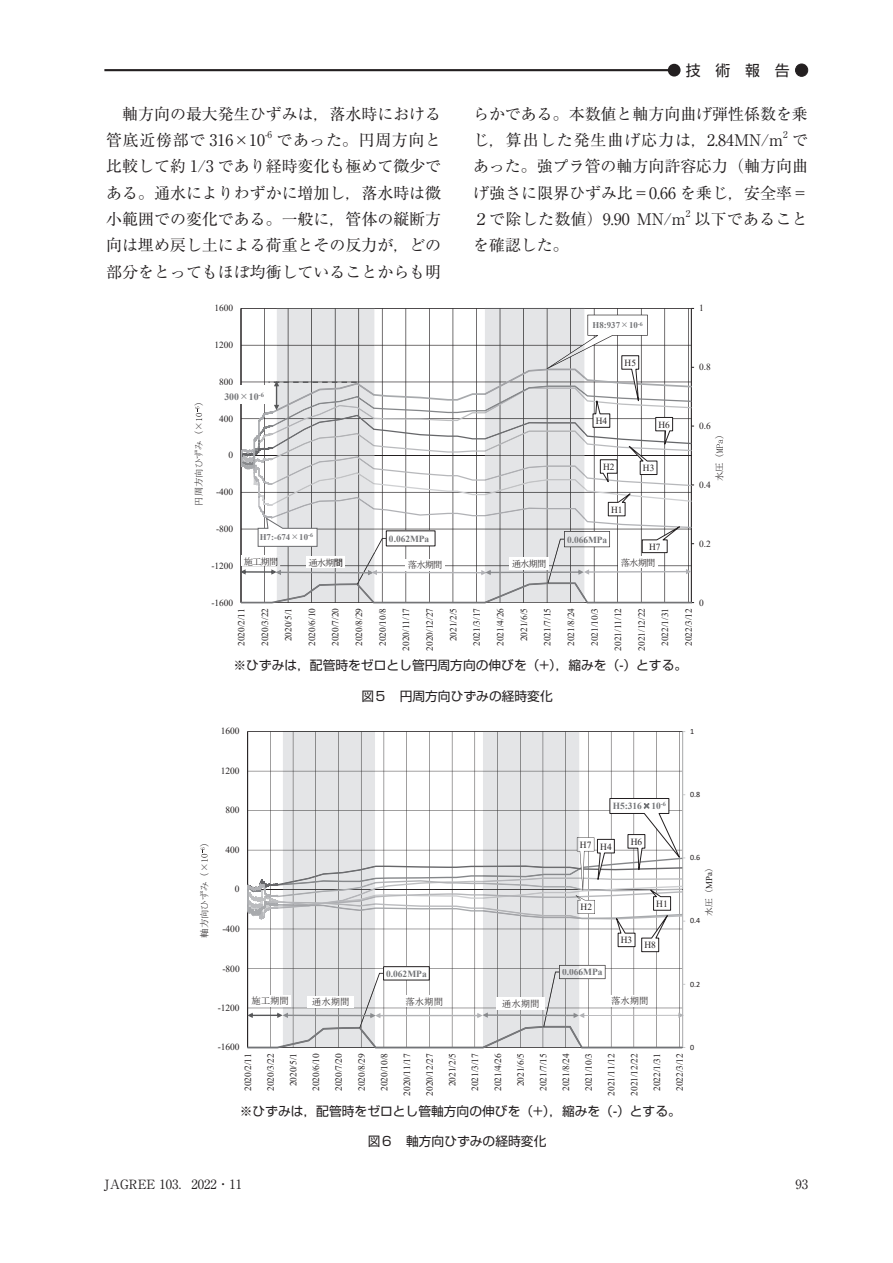
<style>
.page{position:relative;width:893px;height:1263px;background:#fff}
.page>*{position:absolute;margin:0;border:0;box-sizing:border-box;transform-origin:0 0}
.t1{font:15.9px/26.2px "Ryumin Pr 6 N";color:#231f20}
.t2{font:15.9px "Ryumin Pr 6 N";letter-spacing:.02em;color:#231f20}
.t3{font:14.85px "Shin Go Pr 6 N";color:#231f20}
.t4{font:12.75px "Shin Go Pr 6 N";color:#231f20}
.t5{font:12.75px "Ryumin Pr 6 N";color:#231f20}
.t6{font:700 9.75px "Times New Roman";color:#737477}
.t7{font:9.45px "Times New Roman";color:#231f20}
.t8{font:9.45px "MS Mincho";color:#231f20}
.t9{font:700 9.45px "Times New Roman";color:#727477}
.t10{font:700 9.45px "Times New Roman";color:#77787b}
.t11{font:9.3px "Times New Roman";color:#231f20}
.t12{font:9.3px "MS Mincho";letter-spacing:-.09em;color:#231f20}
.t13{font:9.3px "MS Mincho";letter-spacing:-.005em;color:#231f20}
.t14{font:700 9.3px "Times New Roman";color:#737477}
.t15{font:700 9.3px "Times New Roman";color:#78797c}
.t16{font:9.3px "Ryumin Pr 6 N";color:#231f20}
.t17{font:700 8.85px "Times New Roman";letter-spacing:.005em;color:#737477}
.t18{font:8.85px "MS Mincho";color:#231f20}
.t19{font:8.1px "Calibri";color:#231f20}
.s1{font-family:"Yu Gothic"}
.s2{color:#737477}
.s3{font-family:"MS Gothic"}
.s4{font-family:"MS Gothic";font-weight:400}
.s5{font-family:"Times New Roman"}
</style>
<div class="page">
<hr style="left:104px;top:69px;width:570px;height:2px;background:#231f20">
<div style="left:668px;top:64px;width:13px;height:13px;background:#231f20;border-radius:50%"></div>
<div style="left:795px;top:64px;width:13px;height:12px;background:#231f20;border-radius:50%"></div>
<div style="left:795px;top:64px;width:13px;height:13px;border:1px solid #231f20;border-radius:50%"></div>
<svg style="left:716px;top:439px;width:7px;height:14px"></svg>
<svg style="left:195px;top:407px;width:7px;height:14px"></svg>
<svg style="left:240px;top:308px;width:454px;height:295px"></svg>
<svg style="left:201px;top:847px;width:7px;height:15px"></svg>
<svg style="left:247px;top:731px;width:438px;height:317px"></svg>
<div style="left:608px;top:995px;width:44px;height:12px;background:#fff"></div>
<p class="t1" style="left:106px;top:100px;width:336px;text-indent:16px">軸方向の最大発生ひずみは，落水時における管底近傍部で 316×10</p>
<p class="t16" style="left:265px;top:127px;width:9px">-6</p>
<p class="t1" style="left:106px;top:126px;width:336px;text-align:justify;text-indent:170px">であった。円周方向と比較して約 1/3 であり経時変化も極めて微少である。通水によりわずかに増加し，落水時は微小範囲での変化である。一般に，管体の縦断方向は埋め戻し土による荷重とその反力が，どの部分をとってもほぼ均衝していることからも明</p>
<p class="t11" style="left:214px;top:302px;width:20px">1600</p>
<p class="t11" style="left:214px;top:338px;width:20px">1200</p>
<p class="t11" style="left:219px;top:375px;width:16px">800</p>
<p class="t12" style="left:194px;top:406px;width:11px;rotate:-90deg">）</p>
<p class="t13" style="left:194px;top:505px;width:85px;rotate:-90deg">円周方向ひずみ（×</p>
<p class="t6" style="left:224px;top:390px;width:41px">300<span class="s1">×</span>10<sup>-6</sup></p>
<p class="t11" style="left:219px;top:412px;width:16px">400</p>
<p class="t11" style="left:228px;top:449px;width:6px">0</p>
<p class="t11" style="left:216px;top:485px;width:19px">-400</p>
<p class="t3" style="left:686px;top:58px;width:106px">技　術　報　告</p>
<p class="t1" style="left:473px;top:100px;width:336px">らかである。本数値と軸方向曲げ弾性係数を乗じ，算出した発生曲げ応力は，2.84MN/m</p>
<p class="t16" style="left:783px;top:127px;width:6px">2</p>
<p class="t1" style="left:473px;top:126px;width:336px;text-align:justify;text-indent:319px">であった。強プラ管の軸方向許容応力（軸方向曲げ強さに限界ひずみ比＝0.66 を乗じ，安全率＝２で除した数値）9.90 MN/m</p>
<p class="t16" style="left:686px;top:206px;width:6px">2</p>
<p class="t2" style="left:694px;top:207px;width:115px">以下であること</p>
<p class="t1" style="left:473px;top:231px;width:97px">を確認した。</p>
<p class="t17" style="left:592px;top:319px;width:52px">H8:937<span class="s1">×</span>10<sup>-6</sup></p>
<p class="t11" style="left:625px;top:356px;width:13px">H5</p>
<p class="t11" style="left:596px;top:414px;width:13px">H4</p>
<p class="t11" style="left:658px;top:418px;width:13px">H6</p>
<p class="t11" style="left:603px;top:460px;width:13px">H2</p>
<p class="t11" style="left:643px;top:461px;width:13px">H3</p>
<p class="t11" style="left:611px;top:503px;width:13px">H1</p>
<p class="t11" style="left:699px;top:302px;width:6px">1</p>
<p class="t11" style="left:699px;top:360px;width:13px">0.8</p>
<p class="t11" style="left:699px;top:419px;width:13px">0.6</p>
<p class="t12" style="left:715px;top:439px;width:11px;rotate:-90deg">）</p>
<p class="t12" style="left:715px;top:481px;width:29px;rotate:-90deg">水圧（</p>
<p class="t11" style="left:699px;top:478px;width:13px">0.4</p>
<p class="t11" style="left:216px;top:522px;width:19px">-800</p>
<p class="t11" style="left:211px;top:559px;width:23px">-1200</p>
<p class="t17" style="left:260px;top:530px;width:55px">H7:-674<span class="s1">×</span>10<sup>-6</sup></p>
<p class="t14" style="left:389px;top:532px;width:42px">0.062MPa</p>
<p class="t15" style="left:567px;top:533px;width:42px">0.066M<span class="s2">Pa</span></p>
<p class="t11" style="left:649px;top:540px;width:13px">H7</p>
<p class="t12" style="left:244px;top:557px;width:36px">施工期間</p>
<p class="t12" style="left:308px;top:558px;width:36px">通水期<span class="s3">間</span></p>
<p class="t12" style="left:408px;top:560px;width:36px">落水期間</p>
<p class="t12" style="left:512px;top:559px;width:36px">通水期間</p>
<p class="t12" style="left:621px;top:558px;width:36px">落水期間</p>
<p class="t11" style="left:211px;top:596px;width:23px">-1600</p>
<p class="t11" style="left:699px;top:537px;width:13px">0.2</p>
<p class="t11" style="left:699px;top:596px;width:6px">0</p>
<p class="t11" style="left:235px;top:646px;width:39px;rotate:-90deg">2020/2/11</p>
<p class="t11" style="left:258px;top:646px;width:39px;rotate:-90deg">2020/3/22</p>
<p class="t11" style="left:282px;top:641px;width:35px;rotate:-90deg">2020/5/1</p>
<p class="t11" style="left:305px;top:646px;width:39px;rotate:-90deg">2020/6/10</p>
<p class="t11" style="left:329px;top:646px;width:39px;rotate:-90deg">2020/7/20</p>
<p class="t11" style="left:352px;top:646px;width:39px;rotate:-90deg">2020/8/29</p>
<p class="t11" style="left:376px;top:646px;width:39px;rotate:-90deg">2020/10/8</p>
<p class="t11" style="left:400px;top:650px;width:44px;rotate:-90deg">2020/11/17</p>
<p class="t11" style="left:423px;top:650px;width:44px;rotate:-90deg">2020/12/27</p>
<p class="t11" style="left:447px;top:641px;width:35px;rotate:-90deg">2021/2/5</p>
<p class="t11" style="left:470px;top:646px;width:39px;rotate:-90deg">2021/3/17</p>
<p class="t11" style="left:494px;top:646px;width:39px;rotate:-90deg">2021/4/26</p>
<p class="t11" style="left:517px;top:641px;width:35px;rotate:-90deg">2021/6/5</p>
<p class="t11" style="left:541px;top:646px;width:39px;rotate:-90deg">2021/7/15</p>
<p class="t11" style="left:564px;top:646px;width:39px;rotate:-90deg">2021/8/24</p>
<p class="t11" style="left:588px;top:646px;width:39px;rotate:-90deg">2021/10/3</p>
<p class="t11" style="left:611px;top:650px;width:44px;rotate:-90deg">2021/11/12</p>
<p class="t11" style="left:635px;top:650px;width:44px;rotate:-90deg">2021/12/22</p>
<p class="t11" style="left:659px;top:646px;width:39px;rotate:-90deg">2022/1/31</p>
<p class="t11" style="left:682px;top:646px;width:39px;rotate:-90deg">2022/3/12</p>
<p class="t4" style="left:233px;top:655px;width:455px">※ひずみは，配管時をゼロとし管円周方向の伸びを（+），縮みを（-）とする。</p>
<p class="t4" style="left:361px;top:686px;width:193px">図５　円周方向ひずみの経時変化</p>
<p class="t7" style="left:221px;top:725px;width:20px">1600</p>
<p class="t19" style="left:690px;top:725px;width:6px">1</p>
<p class="t8" style="left:200px;top:847px;width:11px;rotate:-90deg">）</p>
<p class="t8" style="left:200px;top:938px;width:77px;rotate:-90deg">軸方向ひずみ（×</p>
<p class="t7" style="left:221px;top:764px;width:20px">1200</p>
<p class="t7" style="left:226px;top:804px;width:16px">800</p>
<p class="t7" style="left:226px;top:843px;width:16px">400</p>
<p class="t7" style="left:235px;top:883px;width:6px">0</p>
<p class="t7" style="left:222px;top:922px;width:19px">-400</p>
<p class="t7" style="left:222px;top:962px;width:19px">-800</p>
<p class="t7" style="left:218px;top:1001px;width:23px">-1200</p>
<p class="t9" style="left:386px;top:967px;width:42px">0.062MPa</p>
<p class="t9" style="left:613px;top:799px;width:55px">H5:316<span class="s4">×</span>10<sup>-6</sup></p>
<p class="t7" style="left:580px;top:838px;width:13px">H7</p>
<p class="t7" style="left:600px;top:840px;width:13px">H4</p>
<p class="t7" style="left:631px;top:835px;width:13px">H6</p>
<p class="t7" style="left:581px;top:900px;width:13px">H2</p>
<p class="t7" style="left:621px;top:933px;width:13px">H3</p>
<p class="t7" style="left:656px;top:897px;width:13px">H1</p>
<p class="t7" style="left:644px;top:938px;width:13px">H8</p>
<p class="t10" style="left:562px;top:965px;width:42px">0.066MPa</p>
<p class="t8" style="left:251px;top:996px;width:39px">施工期間</p>
<p class="t8" style="left:312px;top:997px;width:39px">通水期間</p>
<p class="t8" style="left:405px;top:997px;width:39px">落水期間</p>
<p class="t8" style="left:502px;top:999px;width:39px">通水期間</p>
<p class="t8" style="left:611px;top:996px;width:39px">落水期間</p>
<p class="t19" style="left:690px;top:789px;width:12px">0.8</p>
<p class="t19" style="left:690px;top:852px;width:12px">0.6</p>
<p class="t18" style="left:704px;top:916px;width:54px;rotate:-90deg">水圧（<span class="s5">MPa</span>）</p>
<p class="t19" style="left:690px;top:915px;width:12px">0.4</p>
<p class="t19" style="left:690px;top:978px;width:12px">0.2</p>
<p class="t7" style="left:218px;top:1041px;width:23px">-1600</p>
<p class="t19" style="left:690px;top:1041px;width:6px">0</p>
<p class="t7" style="left:241px;top:1091px;width:40px;rotate:-90deg">2020/2/11</p>
<p class="t7" style="left:264px;top:1091px;width:40px;rotate:-90deg">2020/3/22</p>
<p class="t7" style="left:287px;top:1086px;width:35px;rotate:-90deg">2020/5/1</p>
<p class="t7" style="left:309px;top:1091px;width:40px;rotate:-90deg">2020/6/10</p>
<p class="t7" style="left:332px;top:1091px;width:40px;rotate:-90deg">2020/7/20</p>
<p class="t7" style="left:355px;top:1091px;width:40px;rotate:-90deg">2020/8/29</p>
<p class="t7" style="left:378px;top:1091px;width:40px;rotate:-90deg">2020/10/8</p>
<p class="t7" style="left:400px;top:1096px;width:44px;rotate:-90deg">2020/11/17</p>
<p class="t7" style="left:423px;top:1096px;width:44px;rotate:-90deg">2020/12/27</p>
<p class="t7" style="left:446px;top:1086px;width:35px;rotate:-90deg">2021/2/5</p>
<p class="t7" style="left:468px;top:1091px;width:40px;rotate:-90deg">2021/3/17</p>
<p class="t7" style="left:491px;top:1091px;width:40px;rotate:-90deg">2021/4/26</p>
<p class="t7" style="left:514px;top:1086px;width:35px;rotate:-90deg">2021/6/5</p>
<p class="t7" style="left:537px;top:1091px;width:40px;rotate:-90deg">2021/7/15</p>
<p class="t7" style="left:559px;top:1091px;width:40px;rotate:-90deg">2021/8/24</p>
<p class="t7" style="left:582px;top:1091px;width:40px;rotate:-90deg">2021/10/3</p>
<p class="t7" style="left:605px;top:1096px;width:44px;rotate:-90deg">2021/11/12</p>
<p class="t7" style="left:627px;top:1096px;width:44px;rotate:-90deg">2021/12/22</p>
<p class="t7" style="left:650px;top:1091px;width:40px;rotate:-90deg">2022/1/31</p>
<p class="t7" style="left:673px;top:1091px;width:40px;rotate:-90deg">2022/3/12</p>
<p class="t4" style="left:240px;top:1100px;width:443px">※ひずみは，配管時をゼロとし管軸方向の伸びを（+），縮みを（-）とする。</p>
<p class="t4" style="left:368px;top:1131px;width:180px">図６　軸方向ひずみの経時変化</p>
<p class="t5" style="left:104px;top:1174px;width:140px">JAGREE 103．2022・11</p>
<p class="t5" style="left:796px;top:1174px;width:14px">93</p>
</div>
